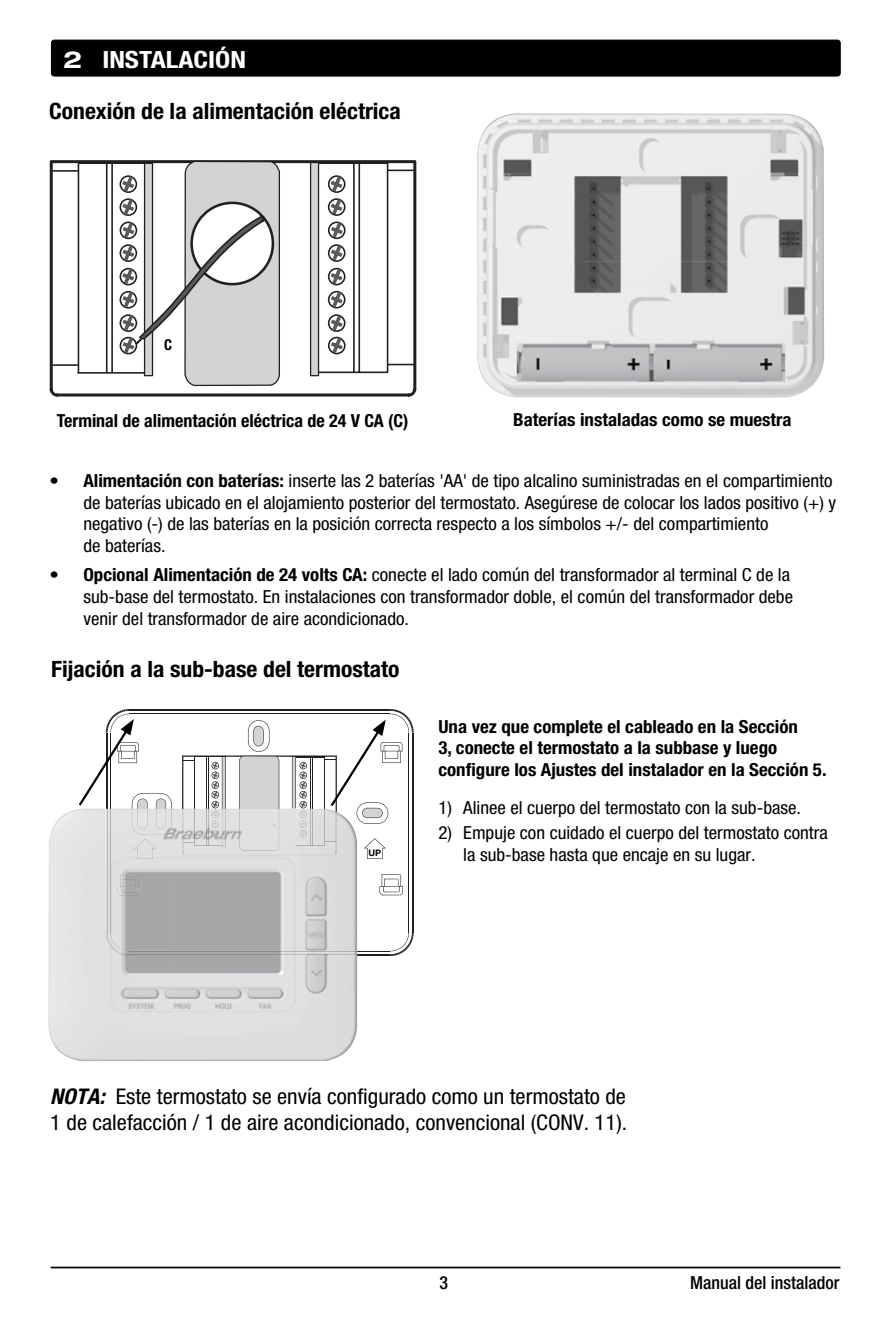
<style>
.page{position:relative;width:893px;height:1340px;background:#fff}
.page>*{position:absolute;margin:0;border:0;box-sizing:border-box;transform-origin:0 0}
.t1{font:700 condensed 23.85px "Helvetica Neue LT Std";color:#fff;scale:1.15 1}
.t2{font:700 condensed 22.5px "Helvetica Neue LT Std";color:#000;scale:1.05 1}
.t3{font:condensed 21.6px/25.9px "Helvetica Neue LT Std";color:#000;scale:1.05 1}
.t4{font:condensed 18px/21.6px "Helvetica Neue LT Std";color:#000;scale:1.05 1}
.t5{font:700 condensed 18px/21.6px "Helvetica Neue LT Std";color:#000;scale:1.05 1}
.t6{font:700 condensed 18px "Helvetica Neue LT Std";color:#000}
.t7{font:500 condensed 18px "Helvetica Neue LT Std";color:#000}
.t8{font:700 condensed 15.08px "Helvetica Neue LT Std";color:#000}
.t9{font:700 9px "Helvetica Neue LT Std";color:#010101}
.s1{font-stretch:expanded;font-size:23.4px}
.s2{font-weight:700}
.s3{font-weight:700;font-style:italic}
</style>
<div class="page">
<hr style="left:51px;top:1266px;width:789px;height:2px;background:#000">
<hr style="left:129px;top:954px;width:261px;height:2px;background:#231f20">
<hr style="left:129px;top:950px;width:261px;height:1px;background:#231f20">
<hr style="left:129px;top:713px;width:261px;height:1px;background:#231f20">
<hr style="left:129px;top:709px;width:261px;height:2px;background:#231f20">
<hr style="left:408px;top:732px;width:1px;height:200px;background:#231f20">
<hr style="left:412px;top:732px;width:2px;height:200px;background:#231f20">
<svg style="left:390px;top:932px;width:24px;height:24px"></svg>
<svg style="left:379px;top:874px;width:24px;height:21px"></svg>
<hr style="left:182px;top:755px;width:155px;height:1px;background:#231f20">
<img style="left:49px;top:808px;width:249px;height:253px">
<img style="left:298px;top:859px;width:59px;height:91px">
<img style="left:106px;top:859px;width:2px;height:73px">
<img style="left:110px;top:859px;width:1px;height:73px">
<img style="left:129px;top:954px;width:228px;height:2px">
<img style="left:129px;top:950px;width:228px;height:1px">
<svg style="left:106px;top:932px;width:23px;height:24px"></svg>
<svg style="left:118px;top:874px;width:23px;height:22px"></svg>
<img style="left:226px;top:854px;width:66px;height:1px">
<svg style="left:182px;top:756px;width:44px;height:99px"></svg>
<svg style="left:239px;top:720px;width:40px;height:130px"></svg>
<svg style="left:77px;top:709px;width:95px;height:150px"></svg>
<svg style="left:50px;top:160px;width:367px;height:236px"></svg>
<hr style="left:413px;top:162px;width:3px;height:228px;background:#231f20">
<hr style="left:78px;top:163px;width:1px;height:210px;background:#221f1f">
<hr style="left:106px;top:163px;width:2px;height:210px;background:#221f1f">
<hr style="left:111px;top:163px;width:2px;height:210px;background:#221f1f">
<hr style="left:52px;top:364px;width:26px;height:2px;background:#221f1f">
<hr style="left:52px;top:170px;width:26px;height:2px;background:#221f1f">
<hr style="left:78px;top:162px;width:75px;height:2px;background:#221f1f">
<svg style="left:310px;top:374px;width:9px;height:2px"></svg>
<hr style="left:52px;top:160px;width:363px;height:3px;background:#231f20">
<svg style="left:309px;top:163px;width:105px;height:211px"></svg>
<svg style="left:118px;top:160px;width:163px;height:236px"></svg>
<div style="left:51px;top:40px;width:789px;height:36px;background:#000;border-radius:3px"></div>
<div style="left:51px;top:40px;width:790px;height:36px;border:1px solid #000;border-radius:3px"></div>
<img style="left:477px;top:113px;width:347px;height:284px">
<svg style="left:292px;top:709px;width:122px;height:150px"></svg>
<h1 class="t1" style="left:63px;top:45px;width:161px"><span class="s1">2</span> INSTALACIÓN</h1>
<p class="t2" style="left:49px;top:97px;width:336px">Conexión de la alimentación eléctrica</p>
<p class="t8" style="left:164px;top:336px;width:10px">C</p>
<p class="t6" style="left:57px;top:410px;width:353px">Terminal de alimentación eléctrica de 24 V CA (C)</p>
<p class="t5" style="left:513px;top:409px;width:267px">Baterías instaladas como se muestra</p>
<p class="t4" style="left:83px;top:470px;width:718px;text-indent:-34px"><span class="s2">• Alimentación con baterías:</span> inserte las 2 baterías 'AA' de tipo alcalino suministradas en el compartimiento de baterías ubicado en el alojamiento posterior del termostato. Asegúrese de colocar los lados positivo (+) y negativo (-) de las baterías en la posición correcta respecto a los símbolos +/- del compartimiento<br>de baterías.</p>
<p class="t4" style="left:83px;top:564px;width:677px;text-indent:-34px">• <span class="s2">Opcional Alimentación de 24 volts CA:</span> conecte el lado común del transformador al terminal C de la sub-base del termostato. En instalaciones con transformador doble, el común del transformador debe venir del transformador de aire acondicionado.</p>
<p class="t2" style="left:51px;top:655px;width:333px">Fijación a la sub-base del termostato</p>
<p class="t9" style="left:369px;top:847px;width:14px">UP</p>
<p class="t5" style="left:438px;top:715px;width:371px">Una vez que complete el cableado en la Sección<br>3, conecte el termostato a la subbase y luego configure los Ajustes del instalador en la Sección 5.</p>
<p class="t4" style="left:438px;top:797px;width:347px">1) Alinee el cuerpo del termostato con la sub-base.</p>
<p class="t4" style="left:463px;top:821px;width:349px;text-indent:-25px">2) Empuje con cuidado el cuerpo del termostato contra la sub-base hasta que encaje en su lugar.</p>
<p class="t3" style="left:50px;top:1083px;width:551px"><span class="s3">NOTA:</span> Este termostato se envía configurado como un termostato de<br>1 de calefacción / 1 de aire acondicionado, convencional (CONV. 11).</p>
<p class="t7" style="left:439px;top:1271px;width:10px">3</p>
<p class="t7" style="left:690px;top:1271px;width:151px">Manual del instalador</p>
</div>
